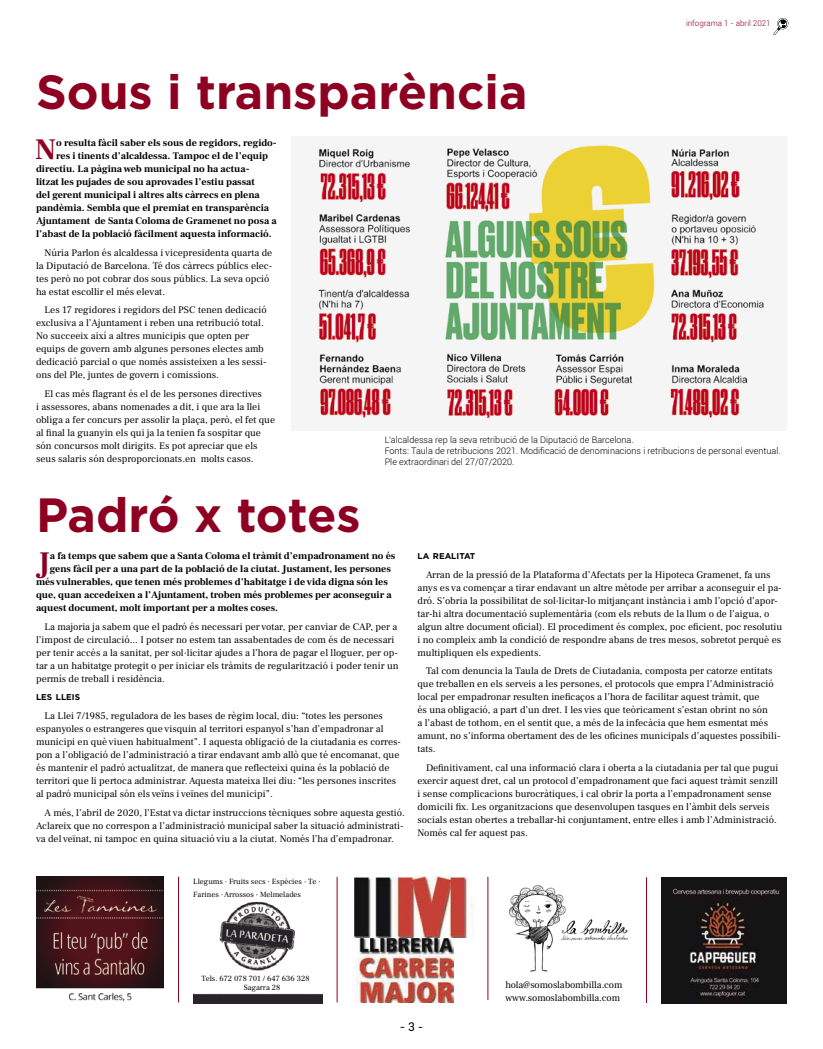
<style>
.page{position:relative;width:823px;height:1049px;background:#fff}
.page>*{position:absolute;margin:0;border:0;box-sizing:border-box;transform-origin:0 0}
.t1{font:700 48px "Gotham";color:#8e0021}
.t2{font:700 29.7px "Frank Ruhl Hofshi";color:#8e0021}
.t3{font:12px "Roboto";color:#000}
.t4{font:10px/13px "Frank Ruhl Hofshi";color:#000}
.t5{font:700 10px "Frank Ruhl Hofshi";color:#000}
.t6{font:9.9px/12.5px "Frank Ruhl Hofshi";letter-spacing:-.01em;color:#000}
.t7{font:300 9px/11px "Roboto";color:#000}
.t8{font:700 8.4px "Gotham";color:#000}
.t9{font:300 8px "Roboto";color:#8e0021}
.t10{font:7.9px/12.8px "Frank Ruhl Hofshi";color:#000}
</style>
<div class="page">
<svg style="left:773px;top:18px;width:15px;height:17px"></svg>
<div style="left:291px;top:136px;width:494px;height:295px;background:#f5f5f5"></div>
<img style="left:318px;top:145px;width:446px;height:273px">
<img style="left:219px;top:901px;width:76px;height:70px">
<img style="left:193px;top:993px;width:129px;height:10px">
<img style="left:354px;top:937px;width:99px;height:66px">
<img style="left:354px;top:877px;width:119px;height:60px">
<img style="left:36px;top:877px;width:128px;height:124px">
<img style="left:508px;top:885px;width:121px;height:87px">
<hr style="left:178px;top:877px;width:1px;height:125px;background:#8e0021">
<hr style="left:336px;top:877px;width:1px;height:125px;background:#8e0021">
<hr style="left:487px;top:877px;width:1px;height:123px;background:#8e0021">
<hr style="left:646px;top:877px;width:1px;height:126px;background:#8e0021">
<img style="left:661px;top:877px;width:125px;height:126px">
<h1 class="t1" style="left:36px;top:60px;width:492px">Sous i transparència</h1>
<p class="t9" style="left:685px;top:17px;width:86px">infograma 1 - abril 2021</p>
<h2 class="t2" style="left:35px;top:131px;width:23px">N</h2>
<p class="t5" style="left:56px;top:136px;width:222px">o resulta fàcil saber els sous de regidors, regido-</p>
<p class="t5" style="left:56px;top:149px;width:213px">res i tinents d’alcaldessa. Tampoc el de l’equip</p>
<p class="t5" style="left:36px;top:162px;width:215px">directiu. La pàgina web municipal no ha actua-</p>
<p class="t5" style="left:36px;top:175px;width:220px">litzat les pujades de sou aprovades l’estiu passat</p>
<p class="t5" style="left:36px;top:188px;width:225px">del gerent municipal i altres alts càrrecs en plena</p>
<p class="t5" style="left:36px;top:201px;width:234px">pandèmia. Sembla que el premiat en transparència</p>
<p class="t5" style="left:36px;top:214px;width:242px">Ajuntament de Santa Coloma de Gramenet no posa a</p>
<p class="t5" style="left:36px;top:227px;width:237px">l’abast de la població fàcilment aquesta informació.</p>
<p class="t4" style="left:36px;top:246px;width:237px;text-indent:9px">Núria Parlon és alcaldessa i vicepresidenta quarta de la Diputació de Barcelona. Té dos càrrecs públics elec&shy;tes però no pot cobrar dos sous públics. La seva opció ha estat escollir el més elevat.</p>
<p class="t4" style="left:36px;top:303px;width:232px;text-indent:9px">Les 17 regidores i regidors del PSC tenen dedicació exclusiva a l’Ajuntament i reben una retribució total.<br>No succeeix així a altres municipis que opten per equips de govern amb algunes persones electes amb dedicació parcial o que només assisteixen a les sessi&shy;ons del Ple, juntes de govern i comissions.</p>
<p class="t4" style="left:36px;top:387px;width:240px;text-indent:9px">El cas més flagrant és el de les persones directives<br>i assessores, abans nomenades a dit, i que ara la llei obliga a fer concurs per assolir la plaça, però, el fet que al final la guanyin els qui ja la tenien fa sospitar que són concursos molt dirigits. Es pot apreciar que els seus salaris són desproporcionats.en molts casos.</p>
<h1 class="t1" style="left:36px;top:483px;width:326px">Padró x totes</h1>
<p class="t7" style="left:384px;top:434px;width:397px">L’alcaldessa rep la seva retribució de la Diputació de Barcelona.<br>Fonts: Taula de retribucions 2021. Modificació de denominacions i retribucions de personal eventual.<br>Ple extraordinari del 27/07/2020.</p>
<h2 class="t2" style="left:38px;top:544px;width:13px">J</h2>
<p class="t5" style="left:50px;top:549px;width:347px">a fa temps que sabem que a Santa Coloma el tràmit d’empadronament no és</p>
<p class="t5" style="left:50px;top:562px;width:342px">gens fàcil per a una part de la població de la ciutat. Justament, les persones</p>
<p class="t5" style="left:36px;top:575px;width:353px">més vulnerables, que tenen més problemes d’habitatge i de vida digna són les</p>
<p class="t5" style="left:36px;top:588px;width:357px">que, quan accedeixen a l’Ajuntament, troben més problemes per aconseguir a</p>
<p class="t5" style="left:36px;top:601px;width:243px">aquest document, molt important per a moltes coses.</p>
<p class="t4" style="left:36px;top:620px;width:364px;text-indent:8px">La majoria ja sabem que el padró és necessari per votar, per canviar de CAP, per a l’impost de circulació... I potser no estem tan assabentades de com és de necessari per tenir accés a la sanitat, per sol·licitar ajudes a l’hora de pagar el lloguer, per op&shy;tar a un habitatge protegit o per iniciar els tràmits de regularització i poder tenir un permís de treball i residència.</p>
<p class="t8" style="left:36px;top:692px;width:46px">LES LLEIS</p>
<p class="t4" style="left:36px;top:709px;width:366px;text-indent:8px">La Llei 7/1985, reguladora de les bases de règim local, diu: “totes les persones espanyoles o estrangeres que visquin al territori espanyol s’han d’empadronar al municipi en què viuen habitualment”. I aquesta obligació de la ciutadania es corres&shy;pon a l’obligació de l’administració a tirar endavant amb allò que té encomanat, que és mantenir el padró actualitzat, de manera que reflecteixi quina és la població de territori que li pertoca administrar. Aquesta mateixa llei diu: “les persones inscrites al padró municipal són els veïns i veïnes del municipi”.</p>
<p class="t4" style="left:36px;top:806px;width:370px;text-indent:8px">A més, l’abril de 2020, l’Estat va dictar instruccions tècniques sobre aquesta gestió.<br>Aclareix que no correspon a l’administració municipal saber la situació administrati&shy;va del veïnat, ni tampoc en quina situació viu a la ciutat. Només l’ha d’empadronar.</p>
<p class="t8" style="left:417px;top:550px;width:59px">LA REALITAT</p>
<p class="t4" style="left:417px;top:568px;width:366px;text-indent:8px">Arran de la pressió de la Plataforma d’Afectats per la Hipoteca Gramenet, fa uns anys es va començar a tirar endavant un altre mètode per arribar a aconseguir el pa&shy;dró. S’obria la possibilitat de sol·licitar-lo mitjançant instància i amb l’opció d’apor&shy;tar-hi altra documentació suplementària (com els rebuts de la llum o de l’aigua, o algun altre document oficial). El procediment és complex, poc eficient, poc resolutiu i no compleix amb la condició de respondre abans de tres mesos, sobretot perquè es multipliquen els expedients.</p>
<p class="t4" style="left:417px;top:664px;width:364px;text-indent:9px">Tal com denuncia la Taula de Drets de Ciutadania, composta per catorze entitats que treballen en els serveis a les persones, el protocols que empra l’Administració local per empadronar resulten ineficaços a l’hora de facilitar aquest tràmit, que<br>és una obligació, a part d’un dret. I les vies que teòricament s’estan obrint no són<br>a l’abast de tothom, en el sentit que, a més de la infecàcia que hem esmentat més amunt, no s’informa obertament des de les oficines municipals d’aquestes possibili&shy;tats.</p>
<p class="t4" style="left:417px;top:761px;width:362px;text-indent:9px">Definitivament, cal una informació clara i oberta a la ciutadania per tal que pugui exercir aquest dret, cal un protocol d’empadronament que faci aquest tràmit senzill i sense complicacions burocràtiques, i cal obrir la porta a l’empadronament sense domicili fix. Les organitzacions que desenvolupen tasques en l’àmbit dels serveis socials estan obertes a treballar-hi conjuntament, entre elles i amb l’Administració.<br>Només cal fer aquest pas.</p>
<p class="t10" style="left:193px;top:875px;width:129px">Llegums · Fruits secs · Espècies · Te ·<br>Farines · Arrossos · Melmelades</p>
<p class="t10" style="left:243px;top:973px;width:67px;line-height:9.5px;text-indent:-42px">Tels. 672 078 701 / 647 636 328<br>Sagarra 28</p>
<p class="t6" style="left:505px;top:979px;width:118px">hola@somoslabombilla.com www.somoslabombilla.com</p>
<p class="t3" style="left:399px;top:1018px;width:25px">- 3 -</p>
</div>
